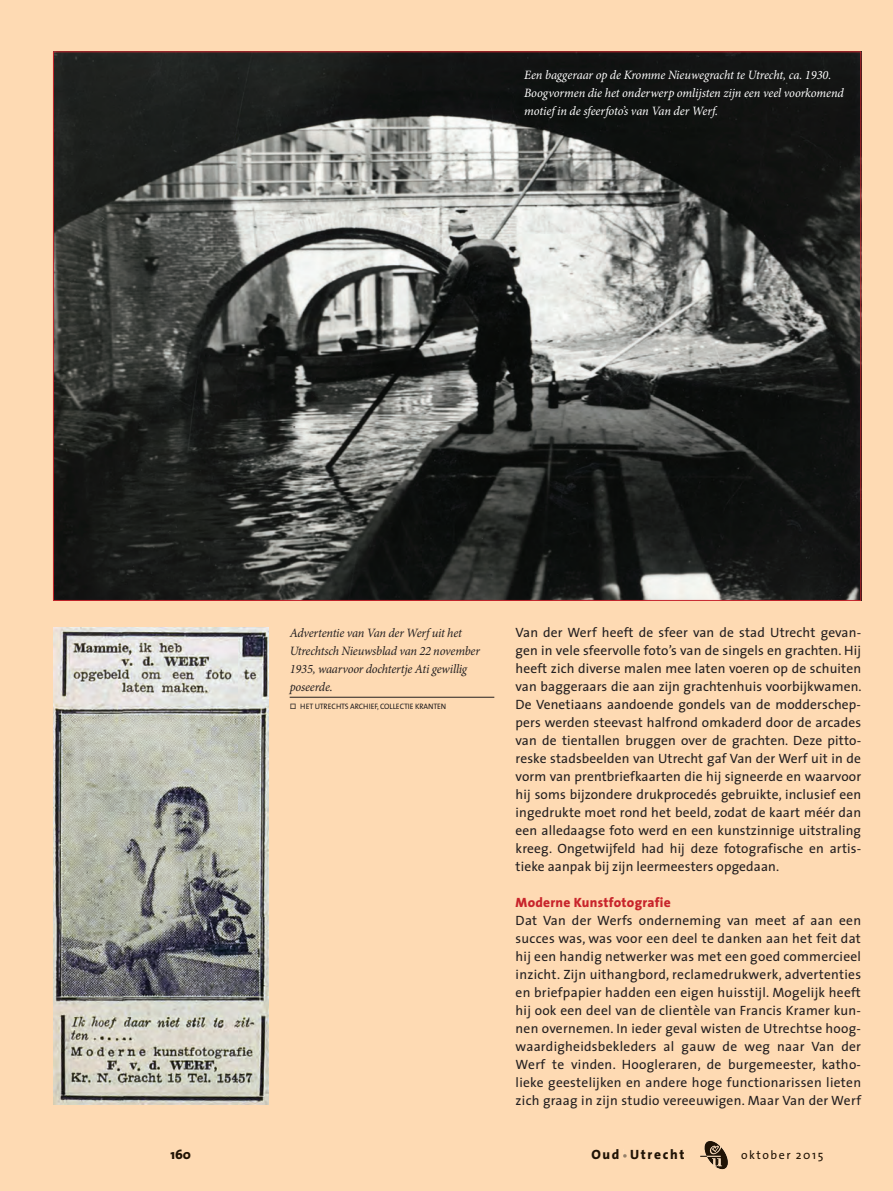
<style>
.page{position:relative;width:893px;height:1191px;background:#fedab3}
.page>*{position:absolute;margin:0;border:0;box-sizing:border-box;transform-origin:0 0}
.t1{font:13.5px/18px "The Sans";letter-spacing:.01em;color:#231f20;text-align:justify}
.t2{font:800 13.5px "The Sans";letter-spacing:.02em;color:#c8242b}
.t3{font:800 13.5px "The Sans";letter-spacing:.125em;color:#231f20}
.t4{font:italic 12.75px/18px "Minion Pro";letter-spacing:-.005em;color:#fff}
.t5{font:italic 12.75px/18px "Minion Pro";letter-spacing:-.015em;color:#231f20}
.t6{font:12px "The Sans";letter-spacing:.125em;color:#231f20}
.t7{font:7.8px "The Sans Caps";letter-spacing:-.01em;color:#231f20}
.s1{font-family:"The Sans Expert"}
.s2{font-size:10.5px;color:#939598}
</style>
<div class="page">
<div style="left:170px;top:1149px;width:21px;height:10px;background:#fedab3"></div>
<div style="left:742px;top:1150px;width:81px;height:11px;background:#fedab3"></div>
<svg style="left:700px;top:1141px;width:28px;height:28px"></svg>
<div style="left:592px;top:1149px;width:31px;height:10px;background:#fedab3"></div>
<svg style="left:623px;top:1154px;width:4px;height:3px"></svg>
<div style="left:629px;top:1149px;width:55px;height:10px;background:#fedab3"></div>
<hr style="left:290px;top:697px;width:204px;height:1px;background:#231f20">
<img style="left:55px;top:54px;width:804px;height:545px">
<img style="left:53px;top:627px;width:215px;height:478px">
<p class="t4" style="left:524px;top:65px;width:321px">Een baggeraar op de Kromme Nieuwegracht te Utrecht, ca. 1930.<br>Boogvormen die het onderwerp omlijsten zijn een veel voorkomend motief in de sfeerfoto’s van Van der Werf.</p>
<p class="t5" style="left:290px;top:623px;width:192px">Advertentie van Van der Werf uit het<br>Utrechtsch Nieuwsblad van 22 november<br>1935, waarvoor dochtertje Ati gewillig poseerde.</p>
<p class="t7" style="left:290px;top:699px;width:158px"><span class="s1">ò</span> HETÒUTRECHTSÒARCHIEF,ÒCOLLECTIEÒKRANTEN</p>
<p class="t1" style="left:516px;top:623px;width:348px">Van der Werf heeft de sfeer van de stad Utrecht gevan&shy;gen in vele sfeervolle foto’s van de singels en grachten. Hij heeft zich diverse malen mee laten voeren op de schuiten van baggeraars die aan zijn grachtenhuis voorbijkwamen.<br>De Venetiaans aandoende gondels van de modderschep&shy;pers werden steevast halfrond omkaderd door de arcades van de tientallen bruggen over de grachten. Deze pitto&shy;reske stadsbeelden van Utrecht gaf Van der Werf uit in de vorm van prentbriefkaarten die hij signeerde en waarvoor hij soms bijzondere drukprocedés gebruikte, inclusief een ingedrukte moet rond het beeld, zodat de kaart méér dan een alledaagse foto werd en een kunstzinnige uitstraling kreeg. Ongetwijfeld had hij deze fotografische en artis&shy;tieke aanpak bij zijn leermeesters opgedaan.</p>
<p class="t2" style="left:516px;top:891px;width:157px">Moderne Kunstfotografie</p>
<p class="t1" style="left:516px;top:910px;width:347px">Dat Van der Werfs onderneming van meet af aan een succes was, was voor een deel te danken aan het feit dat hij een handig netwerker was met een goed commercieel inzicht. Zijn uithangbord, reclamedrukwerk, advertenties en briefpapier hadden een eigen huisstijl. Mogelijk heeft hij ook een deel van de clientèle van Francis Kramer kun&shy;nen overnemen. In ieder geval wisten de Utrechtse hoog&shy;waardigheidsbekleders al gauw de weg naar Van der Werf te vinden. Hoogleraren, de burgemeester, katho&shy;lieke geestelijken en andere hoge functionarissen lieten zich graag in zijn studio vereeuwigen. Maar Van der Werf</p>
<p class="t3" style="left:170px;top:1143px;width:22px">160</p>
<p class="t3" style="left:591px;top:1143px;width:95px">Oud <span class="s2">•</span> Utrecht</p>
<p class="t6" style="left:741px;top:1144px;width:84px">oktober 2015</p>
</div>
